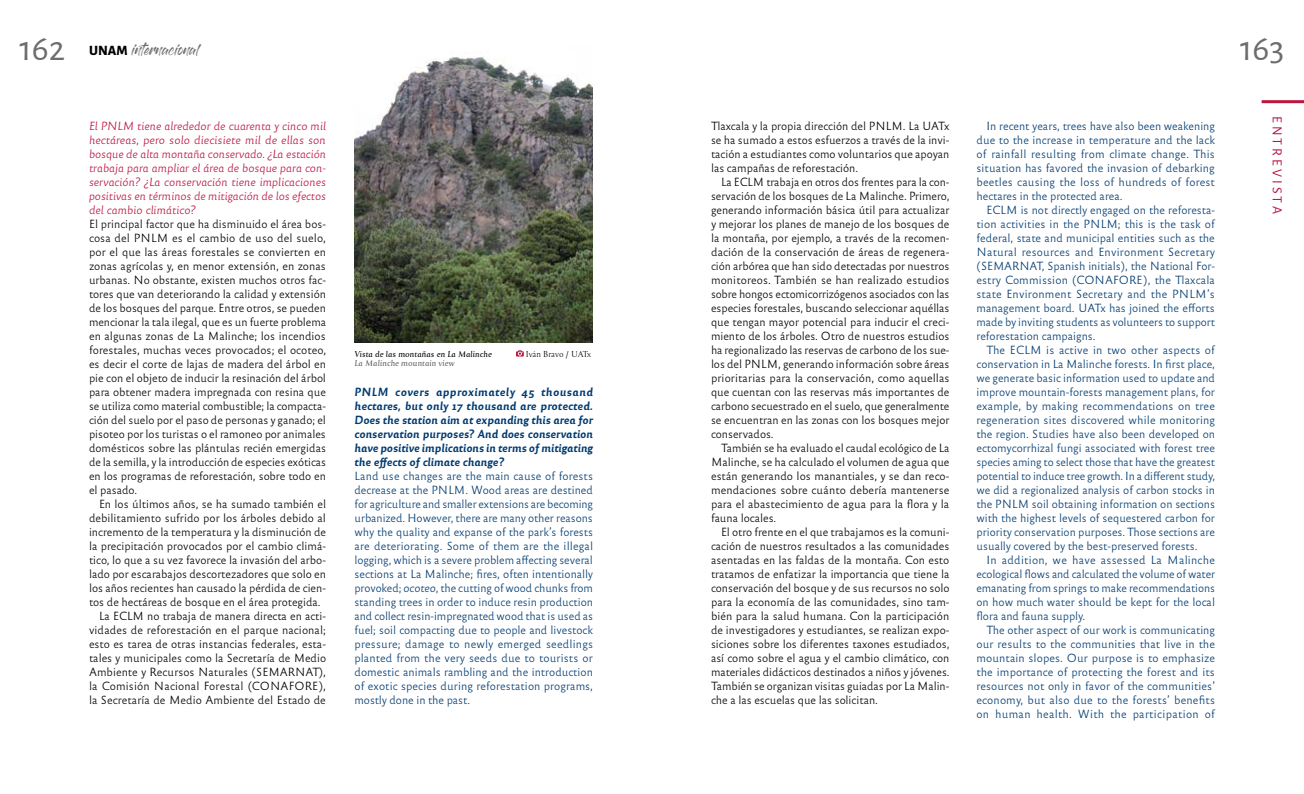
<style>
.page{position:relative;width:1304px;height:794px;background:#fff}
.page>*{position:absolute;margin:0;border:0;box-sizing:border-box;transform-origin:0 0}
.t1{font:36px "Alegreya Sans";color:#6d6d6c}
.t2{font:14px "Alegreya Sans";letter-spacing:.22em;color:#bb1542}
.t3{font:11px/14px "Reforma 2018 Blanca";color:#000;text-align:justify}
.t4{font:11px/14px "Reforma 2018 Blanca";color:#003b71;text-align:justify}
.t5{font:11px/14px "Reforma 2018 Blanca Italica";letter-spacing:-.005em;color:#bb1542;text-align:justify}
.t6{font:11px/14px "Reforma 2018 Negra Italica";letter-spacing:-.005em;color:#003b71;text-align:justify}
.t7{font:11px "Gloss And Bloom";color:#6b6b6a}
.t8{font:8px "Reforma 1918 Gris Italica";color:#000}
.t9{font:8px "Reforma 1918 Gris Italica";color:#646363}
.t10{font:8px "Reforma 1918 Blanca";letter-spacing:-.01em;color:#000}
.s1{font-family:"Alegreya Sans";font-weight:800;font-size:14px;color:#000}
.s2{font-family:"Reforma 2018 Blanca Italica"}
</style>
<div class="page">
<hr style="left:1262px;top:100px;width:42px;height:3px;background:#bb1542">
<img style="left:354px;top:57px;width:239px;height:285px">
<svg style="left:516px;top:350px;width:8px;height:6px"></svg>
<h1 class="t1" style="left:20px;top:24px;width:47px">162</h1>
<p class="t7" style="left:89px;top:45px;width:112px"><span class="s1">UNAM</span> internacional</p>
<h1 class="t1" style="left:1240px;top:24px;width:46px">163</h1>
<p class="t5" style="left:89px;top:119px;width:239px">El PNLM tiene alrededor de cuarenta y cinco mil hectáreas, pero solo diecisiete mil de ellas son bosque de alta montaña conservado. ¿La estación trabaja para ampliar el área de bosque para con&shy;servación? ¿La conservación tiene implicaciones positivas en términos de mitigación de los efectos del cambio climático?</p>
<p class="t3" style="left:89px;top:217px;width:239px">El principal factor que ha disminuido el área bos&shy;cosa del PNLM es el cambio de uso del suelo, por el que las áreas forestales se convierten en zonas agrícolas y, en menor extensión, en zonas urbanas. No obstante, existen muchos otros fac&shy;tores que van deteriorando la calidad y extensión de los bosques del parque. Entre otros, se pueden mencionar la tala ilegal, que es un fuerte problema en algunas zonas de La Malinche; los incendios forestales, muchas veces provocados; el ocoteo, es decir el corte de lajas de madera del árbol en pie con el objeto de inducir la resinación del árbol para obtener madera impregnada con resina que se utiliza como material combustible; la compacta&shy;ción del suelo por el paso de personas y ganado; el pisoteo por los turistas o el ramoneo por animales domésticos sobre las plántulas recién emergidas de la semilla, y la introducción de especies exóticas en los programas de reforestación, sobre todo en el pasado.</p>
<p class="t3" style="left:99px;top:497px;width:229px">En los últimos años, se ha sumado también el</p>
<p class="t3" style="left:89px;top:511px;width:238px">debilitamiento sufrido por los árboles debido al</p>
<p class="t3" style="left:89px;top:525px;width:239px">incremento de la temperatura y la disminución de</p>
<p class="t3" style="left:89px;top:539px;width:238px">la precipitación provocados por el cambio climá-</p>
<p class="t3" style="left:89px;top:553px;width:238px">tico, lo que a su vez favorece la invasión del arbo-</p>
<p class="t3" style="left:89px;top:567px;width:238px">lado por escarabajos descortezadores que solo en</p>
<p class="t3" style="left:89px;top:581px;width:238px">los años recientes han causado la pérdida de cien-</p>
<p class="t3" style="left:89px;top:595px;width:233px">tos de hectáreas de bosque en el área protegida.</p>
<p class="t3" style="left:99px;top:609px;width:228px">La ECLM no trabaja de manera directa en acti-</p>
<p class="t3" style="left:89px;top:623px;width:239px">vidades de reforestación en el parque nacional;</p>
<p class="t3" style="left:89px;top:637px;width:238px">esto es tarea de otras instancias federales, esta-</p>
<p class="t3" style="left:89px;top:651px;width:239px">tales y municipales como la Secretaría de Medio</p>
<p class="t3" style="left:89px;top:665px;width:239px">Ambiente y Recursos Naturales (SEMARNAT),</p>
<p class="t3" style="left:89px;top:679px;width:238px">la Comisión Nacional Forestal (CONAFORE),</p>
<p class="t3" style="left:89px;top:693px;width:238px">la Secretaría de Medio Ambiente del Estado de</p>
<p class="t8" style="left:354px;top:349px;width:139px">Vista de las montañas en La Malinche</p>
<p class="t10" style="left:526px;top:349px;width:67px">Iván Bravo / UATx</p>
<p class="t9" style="left:354px;top:359px;width:102px">La Malinche mountain view</p>
<p class="t6" style="left:354px;top:385px;width:240px">PNLM covers approximately 45 thousand hectares, but only 17 thousand are protected.<br>Does the station aim at expanding this area for conservation purposes? And does conservation have positive implications in terms of mitigating the effects of climate change?</p>
<p class="t4" style="left:354px;top:469px;width:240px">Land use changes are the main cause of forests decrease at the PNLM. Wood areas are destined for agriculture and smaller extensions are becoming urbanized. However, there are many other reasons why the quality and expanse of the park’s forests are deteriorating. Some of them are the illegal logging, which is a severe problem affecting several sections at La Malinche; fires, often intentionally provoked; <span class="s2">ocoteo</span>, the cutting of wood chunks from standing trees in order to induce resin production and collect resin-impregnated wood that is used as fuel; soil compacting due to people and livestock pressure; damage to newly emerged seedlings planted from the very seeds due to tourists or domestic animals rambling and the introduction of exotic species during reforestation programs, mostly done in the past.</p>
<p class="t3" style="left:711px;top:119px;width:240px">Tlaxcala y la propia dirección del PNLM. La UATx se ha sumado a estos esfuerzos a través de la invi&shy;tación a estudiantes como voluntarios que apoyan las campañas de reforestación.</p>
<p class="t3" style="left:711px;top:175px;width:240px;text-indent:10px">La ECLM trabaja en otros dos frentes para la con&shy;servación de los bosques de La Malinche. Primero, generando información básica útil para actualizar y mejorar los planes de manejo de los bosques de la montaña, por ejemplo, a través de la recomen&shy;dación de la conservación de áreas de regenera&shy;ción arbórea que han sido detectadas por nuestros monitoreos. También se han realizado estudios sobre hongos ectomicorrizógenos asociados con las especies forestales, buscando seleccionar aquéllas que tengan mayor potencial para inducir el creci&shy;miento de los árboles. Otro de nuestros estudios ha regionalizado las reservas de carbono de los sue&shy;los del PNLM, generando información sobre áreas prioritarias para la conservación, como aquellas que cuentan con las reservas más importantes de carbono secuestrado en el suelo, que generalmente se encuentran en las zonas con los bosques mejor conservados.</p>
<p class="t3" style="left:711px;top:441px;width:240px;text-indent:10px">También se ha evaluado el caudal ecológico de La Malinche, se ha calculado el volumen de agua que están generando los manantiales, y se dan reco&shy;mendaciones sobre cuánto debería mantenerse para el abastecimiento de agua para la flora y la fauna locales.</p>
<p class="t3" style="left:711px;top:525px;width:240px;text-indent:10px">El otro frente en el que trabajamos es la comuni&shy;cación de nuestros resultados a las comunidades asentadas en las faldas de la montaña. Con esto tratamos de enfatizar la importancia que tiene la conservación del bosque y de sus recursos no solo para la economía de las comunidades, sino tam&shy;bién para la salud humana. Con la participación de investigadores y estudiantes, se realizan expo&shy;siciones sobre los diferentes taxones estudiados, así como sobre el agua y el cambio climático, con materiales didácticos destinados a niños y jóvenes.<br>También se organizan visitas guiadas por La Malin&shy;che a las escuelas que las solicitan.</p>
<p class="t4" style="left:976px;top:119px;width:240px;text-indent:10px">In recent years, trees have also been weakening due to the increase in temperature and the lack of rainfall resulting from climate change. This situation has favored the invasion of debarking beetles causing the loss of hundreds of forest hectares in the protected area.</p>
<p class="t4" style="left:976px;top:203px;width:240px;text-indent:10px">ECLM is not directly engaged on the reforesta&shy;tion activities in the PNLM; this is the task of federal, state and municipal entities such as the Natural resources and Environment Secretary (SEMARNAT, Spanish initials), the National For&shy;estry Commission (CONAFORE), the Tlaxcala state Environment Secretary and the PNLM’s management board. UATx has joined the efforts made by inviting students as volunteers to support reforestation campaigns.</p>
<p class="t4" style="left:976px;top:343px;width:240px;text-indent:10px">The ECLM is active in two other aspects of conservation in La Malinche forests. In first place, we generate basic information used to update and improve mountain-forests management plans, for example, by making recommendations on tree regeneration sites discovered while monitoring the region. Studies have also been developed on ectomycorrhizal fungi associated with forest tree species aming to select those that have the greatest potential to induce tree growth. In a different study, we did a regionalized analysis of carbon stocks in the PNLM soil obtaining information on sections with the highest levels of sequestered carbon for priority conservation purposes. Those sections are usually covered by the best-preserved forests.</p>
<p class="t4" style="left:976px;top:553px;width:240px;text-indent:10px">In addition, we have assessed La Malinche ecological flows and calculated the volume of water emanating from springs to make recommendations on how much water should be kept for the local flora and fauna supply.</p>
<p class="t4" style="left:976px;top:623px;width:240px;text-indent:10px">The other aspect of our work is communicating our results to the communities that live in the mountain slopes. Our purpose is to emphasize the importance of protecting the forest and its resources not only in favor of the communities’ economy, but also due to the forests’ benefits on human health. With the participation of</p>
<p class="t2" style="left:1287px;top:116px;width:99px;rotate:90deg">ENTREVISTA</p>
</div>
